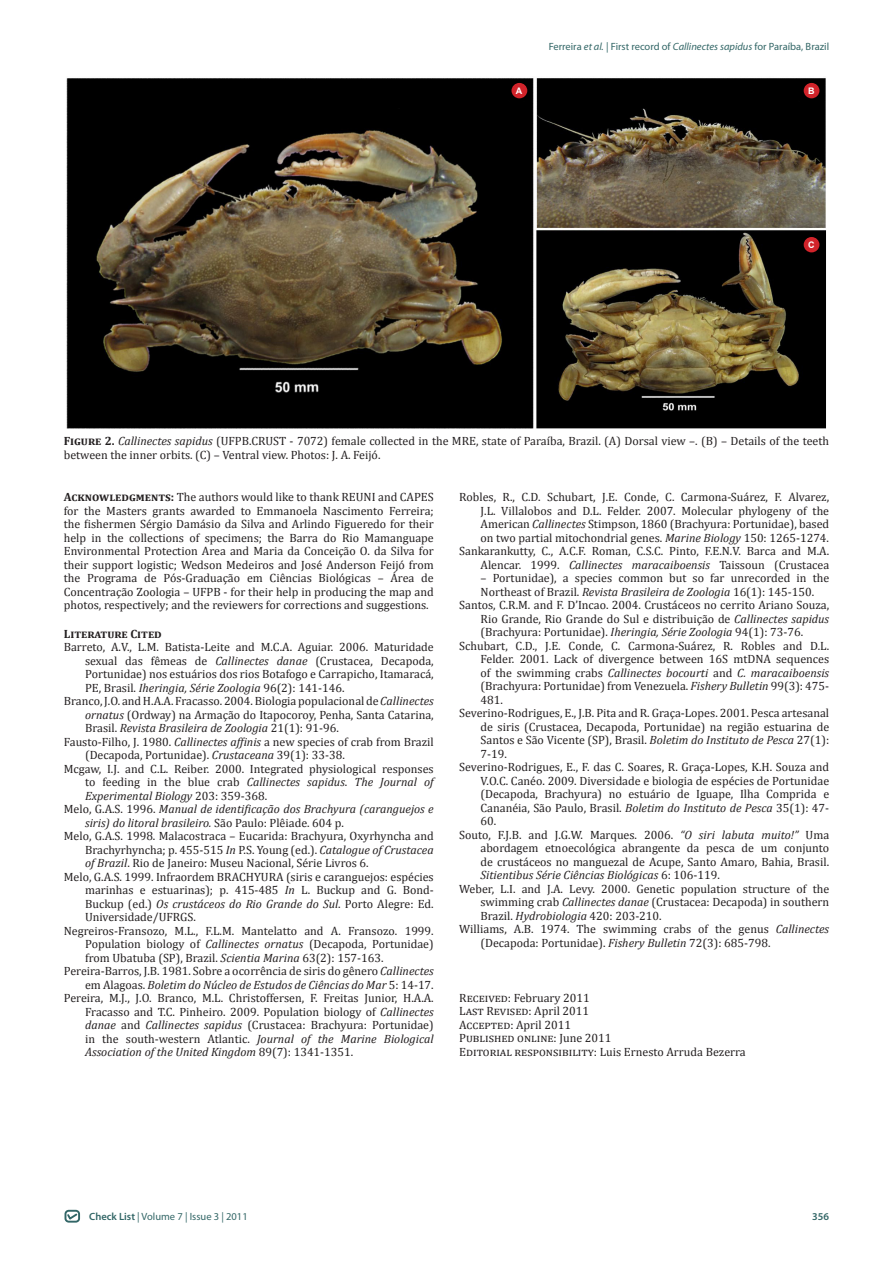
<style>
.page{position:relative;width:893px;height:1263px;background:#fff}
.page>*{position:absolute;margin:0;border:0;box-sizing:border-box;transform-origin:0 0}
.Estilo1{font:12px/13.5px "Cambria";color:#231f20;text-align:justify}
.List_Paragraph{font:12px/13.5px "Cambria";color:#231f20}
.t1{font:italic 12px/13.5px "Cambria";color:#231f20}
.t2{font:700 12px "Cambria";color:#231f20}
.t3{font:10.5px "Myriad Pro";color:#336767}
.t4{font:600 10.5px "Myriad Pro";color:#336767}
.t5{font:700 9px "Arial";color:#fff}
.s1{font-style:italic}
.s2{font-weight:700}
.s3{font-style:normal}
.s4{font-weight:600}
</style>
<div class="page">
<div style="left:65px;top:1210px;width:15px;height:12px;border:2px solid #326667;border-radius:3px"></div>
<svg style="left:66px;top:1212px;width:13px;height:9px"></svg>
<img style="left:66px;top:78px;width:760px;height:351px">
<div style="left:511px;top:83px;width:16px;height:15px;background:#d1232a;border-radius:50%"></div>
<div style="left:804px;top:83px;width:15px;height:15px;background:#d1232a;border-radius:50%"></div>
<div style="left:804px;top:237px;width:15px;height:15px;background:#d1232a;border-radius:50%"></div>
<p class="t3" style="left:549px;top:40px;width:282px">Ferreira <span class="s1">et al.</span> | First record of <span class="s1">Callinectes sapidus</span> for Paraíba, Brazil</p>
<p class="t5" style="left:516px;top:85px;width:8px">A</p>
<p class="t5" style="left:808px;top:85px;width:8px">B</p>
<p class="t5" style="left:808px;top:239px;width:8px">C</p>
<p class="Estilo1" style="left:64px;top:434px;width:767px"><span class="s2">Figure 2.</span> <span class="s1">Callinectes sapidus</span> (UFPB.CRUST - 7072) female collected in the MRE, state of Paraíba, Brazil. (A) Dorsal view –. (B) – Details of the teeth between the inner orbits. (C) – Ventral view. Photos: J. A. Feijó.</p>
<p class="Estilo1" style="left:64px;top:490px;width:371px"><span class="s2">Acknowledgments:</span> The authors would like to thank REUNI and CAPES for the Masters grants awarded to Emmanoela Nascimento Ferreira; the fishermen Sérgio Damásio da Silva and Arlindo Figueredo for their help in the collections of specimens; the Barra do Rio Mamanguape Environmental Protection Area and Maria da Conceição O. da Silva for their support logistic; Wedson Medeiros and José Anderson Feijó from the Programa de Pós-Graduação em Ciências Biológicas – Área de Concentração Zoologia – UFPB - for their help in producing the map and photos, respectively; and the reviewers for corrections and suggestions.</p>
<p class="Estilo1" style="left:481px;top:490px;width:350px;text-indent:-21px">Robles, R., C.D. Schubart, J.E. Conde, C. Carmona-Suárez, F. Alvarez, J.L. Villalobos and D.L. Felder. 2007. Molecular phylogeny of the American <span class="s1">Callinectes</span> Stimpson, 1860 (Brachyura: Portunidae), based on two partial mitochondrial genes. <span class="s1">Marine Biology</span> 150: 1265-1274.</p>
<p class="Estilo1" style="left:459px;top:544px;width:371px;text-align:right">Sankarankutty, C., A.C.F. Roman, C.S.C. Pinto, F.E.N.V. Barca and M.A.<br>Alencar. 1999. <span class="s1">Callinectes maracaiboensis</span> Taissoun (Crustacea</p>
<p class="Estilo1" style="left:481px;top:571px;width:350px">– Portunidae), a species common but so far unrecorded in the<br>Northeast of Brazil. <span class="s1">Revista Brasileira de Zoologia</span> 16(1): 145-150.</p>
<p class="Estilo1" style="left:481px;top:598px;width:350px;text-indent:-21px">Santos, C.R.M. and F. D’Incao. 2004. Crustáceos no cerrito Ariano Souza, Rio Grande, Rio Grande do Sul e distribuição de <span class="s1">Callinectes sapidus </span>(Brachyura: Portunidae). <span class="s1">Iheringia, Série Zoologia</span> 94(1): 73-76.</p>
<p class="Estilo1" style="left:481px;top:639px;width:350px;text-indent:-21px">Schubart, C.D., J.E. Conde, C. Carmona-Suárez, R. Robles and D.L.<br>Felder. 2001. Lack of divergence between 16S mtDNA sequences of the swimming crabs <span class="s1">Callinectes bocourti</span> and <span class="s1">C. maracaiboensis </span>(Brachyura: Portunidae) from Venezuela. <span class="s1">Fishery Bulletin</span> 99(3): 475- 481.</p>
<p class="Estilo1" style="left:481px;top:706px;width:350px;text-indent:-21px">Severino-Rodrigues, E., J.B. Pita and R. Graça-Lopes. 2001. Pesca artesanal de siris (Crustacea, Decapoda, Portunidae) na região estuarina de Santos e São Vicente (SP), Brasil. <span class="s1">Boletim do Instituto de Pesca</span> 27(1):<br>7-19.</p>
<p class="Estilo1" style="left:481px;top:760px;width:350px;text-indent:-21px">Severino-Rodrigues, E., F. das C. Soares, R. Graça-Lopes, K.H. Souza and V.O.C. Canéo. 2009. Diversidade e biologia de espécies de Portunidae (Decapoda, Brachyura) no estuário de Iguape, Ilha Comprida e Cananéia, São Paulo, Brasil. <span class="s1">Boletim do Instituto de Pesca</span> 35(1): 47- 60.</p>
<p class="Estilo1" style="left:481px;top:828px;width:350px;text-indent:-21px">Souto, F.J.B. and J.G.W. Marques. 2006. <span class="s1">“O siri labuta muito!”</span> Uma abordagem etnoecológica abrangente da pesca de um conjunto de crustáceos no manguezal de Acupe, Santo Amaro, Bahia, Brasil.<br><span class="s1">Sitientibus Série Ciências Biológicas</span> 6: 106-119.</p>
<p class="Estilo1" style="left:481px;top:882px;width:350px;text-indent:-21px">Weber, L.I. and J.A. Levy. 2000. Genetic population structure of the swimming crab <span class="s1">Callinectes danae</span> (Crustacea: Decapoda) in southern Brazil. <span class="s1">Hydrobiologia</span> 420: 203-210.</p>
<p class="List_Paragraph" style="left:481px;top:922px;width:350px;text-indent:-21px">Williams, A.B. 1974. The swimming crabs of the genus <span class="s1">Callinectes </span>(Decapoda: Portunidae). <span class="s1">Fishery Bulletin</span> 72(3): 685-798.</p>
<p class="t2" style="left:64px;top:626px;width:100px">Literature Cited</p>
<p class="Estilo1" style="left:85px;top:640px;width:350px;text-indent:-21px">Barreto, A.V., L.M. Batista-Leite and M.C.A. Aguiar. 2006. Maturidade sexual das fêmeas de <span class="s1">Callinectes danae</span> (Crustacea, Decapoda, Portunidae) nos estuários dos rios Botafogo e Carrapicho, Itamaracá, PE, Brasil. <span class="s1">Iheringia, Série Zoologia</span> 96(2): 141-146.</p>
<p class="Estilo1" style="left:85px;top:694px;width:350px;text-indent:-21px">Branco, J.O. and H.A.A. Fracasso. 2004. Biologia populacional de <span class="s1">Callinectes ornatus</span> (Ordway) na Armação do Itapocoroy, Penha, Santa Catarina, Brasil. <span class="s1">Revista Brasileira de Zoologia</span> 21(1): 91-96.</p>
<p class="List_Paragraph" style="left:85px;top:735px;width:350px;text-indent:-21px">Fausto-Filho, J. 1980. <span class="s1">Callinectes affinis</span> a new species of crab from Brazil (Decapoda, Portunidae). <span class="s1">Crustaceana</span> 39(1): 33-38.</p>
<p class="List_Paragraph" style="left:85px;top:762px;width:350px;text-align:justify;text-indent:-21px">Mcgaw, I.J. and C.L. Reiber. 2000. Integrated physiological responses to feeding in the blue crab <span class="s1">Callinectes sapidus</span>. <span class="s1">The Journal of Experimental Biology</span> 203: 359-368.</p>
<p class="t1" style="left:85px;top:802px;width:350px;text-indent:-21px"><span class="s3">Melo, G.A.S. 1996.</span> Manual de identificação dos Brachyura (caranguejos e siris) do litoral brasileiro. <span class="s3">São Paulo: Plêiade. 604 p.</span></p>
<p class="Estilo1" style="left:85px;top:829px;width:350px;text-indent:-21px">Melo, G.A.S. 1998. Malacostraca – Eucarida: Brachyura, Oxyrhyncha and Brachyrhyncha; p. 455-515 <span class="s1">In</span> P.S. Young (ed.). <span class="s1">Catalogue of Crustacea of Brazil</span>. Rio de Janeiro: Museu Nacional, Série Livros 6.</p>
<p class="Estilo1" style="left:85px;top:870px;width:350px;text-indent:-21px">Melo, G.A.S. 1999. Infraordem BRACHYURA (siris e caranguejos: espécies marinhas e estuarinas); p. 415-485 <span class="s1">In</span> L. Buckup and G. Bond-Buckup (ed.) <span class="s1">Os crustáceos do Rio Grande do Sul</span>. Porto Alegre: Ed.<br>Universidade/UFRGS.</p>
<p class="Estilo1" style="left:85px;top:924px;width:350px;text-indent:-21px">Negreiros-Fransozo, M.L., F.L.M. Mantelatto and A. Fransozo. 1999.<br>Population biology of <span class="s1">Callinectes ornatus</span> (Decapoda, Portunidae) from Ubatuba (SP), Brazil. <span class="s1">Scientia Marina</span> 63(2): 157-163.</p>
<p class="Estilo1" style="left:64px;top:964px;width:371px;text-align:right">Pereira-Barros, J.B. 1981. Sobre a ocorrência de siris do gênero <span class="s1">Callinectes </span>em Alagoas. <span class="s1">Boletim do Núcleo de Estudos de Ciências do Mar</span> 5: 14-17.</p>
<p class="Estilo1" style="left:85px;top:991px;width:350px;text-indent:-21px">Pereira, M.J., J.O. Branco, M.L. Christoffersen, F. Freitas Junior, H.A.A.<br>Fracasso and T.C. Pinheiro. 2009. Population biology of <span class="s1">Callinectes danae</span> and <span class="s1">Callinectes sapidus</span> (Crustacea: Brachyura: Portunidae) in the south-western Atlantic. <span class="s1">Journal of the Marine Biological Association of the United Kingdom</span> 89(7): 1341-1351.</p>
<p class="Estilo1" style="left:459px;top:991px;width:132px">Received: February 2011</p>
<p class="Estilo1" style="left:459px;top:1004px;width:131px">Last Revised: April 2011</p>
<p class="Estilo1" style="left:459px;top:1018px;width:113px">Accepted: April 2011</p>
<p class="Estilo1" style="left:459px;top:1031px;width:154px">Published online: June 2011</p>
<p class="Estilo1" style="left:459px;top:1045px;width:288px">Editorial responsibility: Luis Ernesto Arruda Bezerra</p>
<p class="t3" style="left:89px;top:1210px;width:160px"><span class="s4">Check List</span> | Volume 7 | Issue 3 | 2011</p>
<p class="t4" style="left:812px;top:1209px;width:18px">356</p>
</div>
